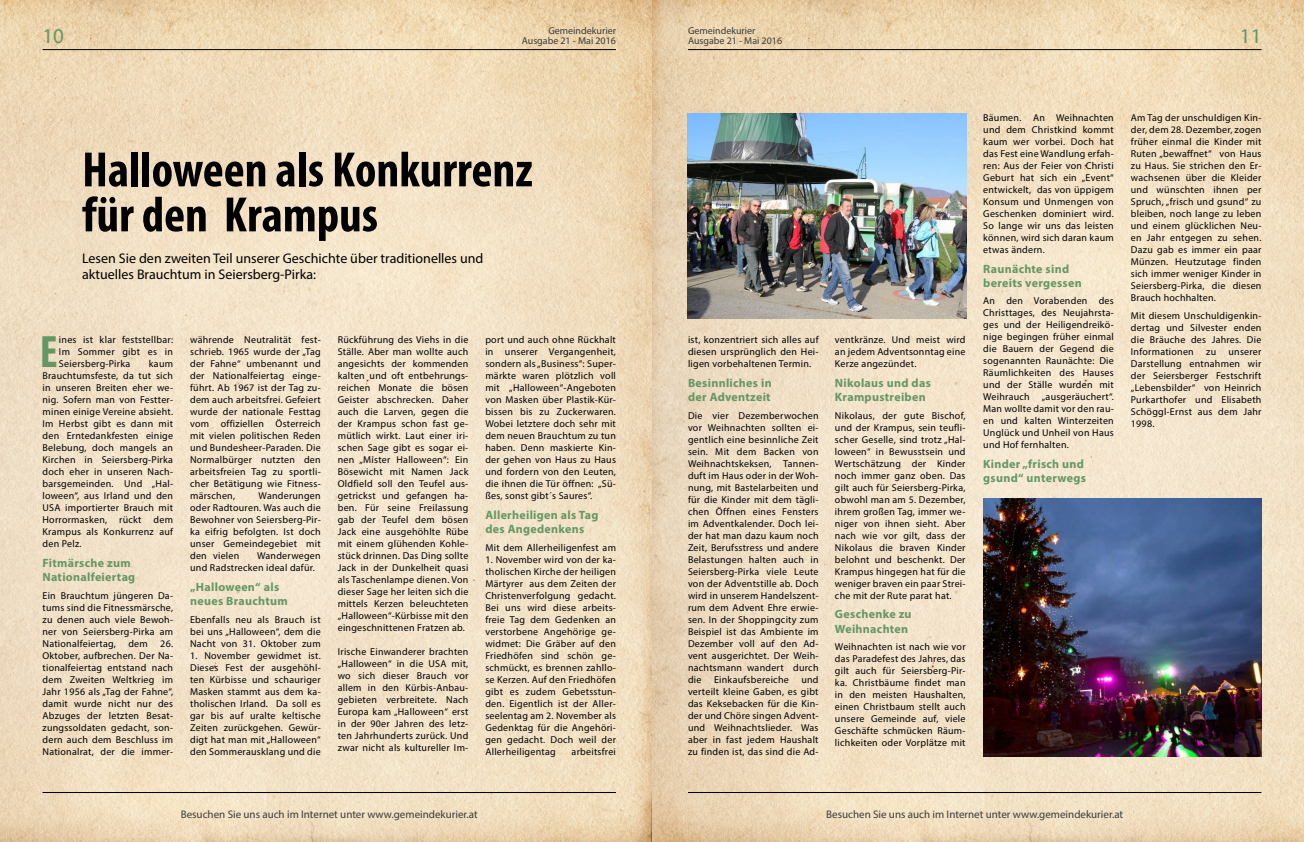
<style>
.page{position:relative;width:1304px;height:842px;background:#fff}
.page>*{position:absolute;margin:0;border:0;box-sizing:border-box;transform-origin:0 0}
.t1{font:700 condensed 50px/45px "Myriad Pro";color:#000}
.t2{font:700 condensed 45.6px "Myriad Pro";color:#649765}
.t3{font:21px "Myriad Pro";color:#649765}
.t4{font:14px/16px "Myriad Pro";color:#000}
.t5{font:700 12px/14px "Myriad Pro";letter-spacing:.025em;color:#649765}
.t6{font:11px "Myriad Pro";color:#3c3c3b}
.t7{font:10px/12px "Myriad Pro";letter-spacing:.025em;color:#000;text-align:justify}
.t8{font:10px/10px "Myriad Pro";color:#3c3c3b}
</style>
<div class="page">
<img style="left:0;top:0;width:1304px;height:842px">
<hr style="left:43px;top:49px;width:573px;height:1px;background:#000">
<hr style="left:43px;top:792px;width:573px;height:1px;background:#000">
<hr style="left:688px;top:792px;width:573px;height:1px;background:#000">
<hr style="left:688px;top:49px;width:573px;height:1px;background:#000">
<img style="left:688px;top:113px;width:278px;height:206px">
<img style="left:983px;top:499px;width:278px;height:258px">
<p class="t8" style="left:548px;top:26px;width:69px">Gemeindekurier</p>
<p class="t8" style="left:688px;top:26px;width:96px">Gemeindekurier<br>Ausgabe 21 - Mai 2016</p>
<h3 class="t3" style="left:43px;top:23px;width:23px">10</h3>
<p class="t8" style="left:522px;top:36px;width:96px">Ausgabe 21 - Mai 2016</p>
<h3 class="t3" style="left:1240px;top:23px;width:23px">11</h3>
<h1 class="t1" style="left:82px;top:146px;width:452px">Halloween als Konkurrenz für den Krampus</h1>
<h3 class="t4" style="left:82px;top:250px;width:403px">Lesen Sie den zweiten Teil unserer Geschichte über traditionelles und aktuelles Brauchtum in Seiersberg-Pirka:</h3>
<h2 class="t2" style="left:40px;top:324px;width:19px">E</h2>
<p class="t7" style="left:59px;top:334px;width:116px">ines ist klar feststellbar:<br>Im Sommer gibt es in Seiersberg-Pirka</p>
<p class="t7" style="left:43px;top:358px;width:132px;text-indent:106px">kaum Brauchtumsfeste, da tut sich in unseren Breiten eher we&shy;nig. Sofern man von Festter&shy;minen einige Vereine absieht.<br>Im Herbst gibt es dann mit den Erntedankfesten einige Belebung, doch mangels an Kirchen in Seiersberg-Pirka doch eher in unseren Nach&shy;barsgemeinden. Und „Hal&shy;loween“, aus Irland und den USA importierter Brauch mit Horrormasken, rückt dem Krampus als Konkurrenz auf den Pelz.</p>
<p class="t5" style="left:43px;top:556px;width:94px">Fitmärsche zum<br>Nationalfeiertag</p>
<p class="t7" style="left:43px;top:589px;width:132px">Ein Brauchtum jüngeren Da&shy;tums sind die Fitnessmärsche, zu denen auch viele Bewoh&shy;ner von Seiersberg-Pirka am Nationalfeiertag, dem 26.<br>Oktober, aufbrechen. Der Na&shy;tionalfeiertag entstand nach dem Zweiten Weltkrieg im Jahr 1956 als „Tag der Fahne“, damit wurde nicht nur des Abzuges der letzten Besat&shy;zungssoldaten gedacht, son&shy;dern auch dem Beschluss im Nationalrat, der die immer-</p>
<p class="t7" style="left:190px;top:334px;width:132px">währende Neutralität fest&shy;schrieb. 1965 wurde der „Tag der Fahne“ umbenannt und der Nationalfeiertag einge&shy;führt. Ab 1967 ist der Tag zu&shy;dem auch arbeitsfrei. Gefeiert wurde der nationale Festtag vom offiziellen Österreich mit vielen politischen Reden und Bundesheer-Paraden. Die Normalbürger nutzten den arbeitsfreien Tag zu sportli&shy;cher Betätigung wie Fitness&shy;märschen,</p>
<p class="t7" style="left:190px;top:490px;width:132px;text-indent:68px">Wanderungen oder Radtouren. Was auch die Bewohner von Seiersberg-Pir&shy;ka eifrig befolgten. Ist doch unser Gemeindegebiet mit den vielen</p>
<p class="t7" style="left:190px;top:550px;width:132px;text-indent:67px">Wanderwegen und Radstrecken ideal dafür.</p>
<p class="t5" style="left:190px;top:580px;width:99px">„Halloween“ als neues Brauchtum</p>
<p class="t7" style="left:190px;top:613px;width:132px">Ebenfalls neu als Brauch ist bei uns „Halloween“, dem die Nacht von 31. Oktober zum</p>
<p class="t7" style="left:190px;top:649px;width:132px">1. November gewidmet ist.<br>Dieses Fest der ausgehöhl&shy;ten Kürbisse und schauriger Masken stammt aus dem ka&shy;tholischen Irland. Da soll es gar bis auf uralte keltische Zeiten zurückgehen. Gewür&shy;digt hat man mit „Halloween“ den Sommerausklang und die</p>
<p class="t7" style="left:338px;top:334px;width:132px">Rückführung des Viehs in die Ställe. Aber man wollte auch angesichts der kommenden kalten und oft entbehrungs&shy;reichen Monate die bösen Geister abschrecken. Daher auch die Larven, gegen die der Krampus schon fast ge&shy;mütlich wirkt. Laut einer iri&shy;schen Sage gibt es sogar ei&shy;nen „Mister Halloween“: Ein Bösewicht mit Namen Jack Oldfield soll den Teufel aus&shy;getrickst und gefangen ha&shy;ben. Für seine Freilassung gab der Teufel dem bösen Jack eine ausgehöhlte Rübe mit einem glühenden Kohle&shy;stück drinnen. Das Ding sollte Jack in der Dunkelheit quasi als Taschenlampe dienen. Von dieser Sage her leiten sich die mittels Kerzen beleuchteten „Halloween“-Kürbisse mit den eingeschnittenen Fratzen ab.</p>
<p class="t7" style="left:338px;top:645px;width:132px">Irische Einwanderer brachten „Halloween“ in die USA mit, wo sich dieser Brauch vor allem in den Kürbis-Anbau&shy;gebieten verbreitete. Nach Europa kam „Halloween“ erst in der 90er Jahren des letz&shy;ten Jahrhunderts zurück. Und zwar nicht als kultureller Im-</p>
<p class="t7" style="left:485px;top:334px;width:132px">port und auch ohne Rückhalt in unserer Vergangenheit, sondern als „Business“: Super&shy;märkte waren plötzlich voll mit „Halloween“-Angeboten von Masken über Plastik-Kür&shy;bissen bis zu Zuckerwaren.<br>Wobei letztere doch sehr mit dem neuen Brauchtum zu tun haben. Denn maskierte Kin&shy;der gehen von Haus zu Haus und fordern von den Leuten, die ihnen die Tür öffnen: „Sü&shy;ßes, sonst gibt´s Saures“.</p>
<p class="t5" style="left:485px;top:508px;width:115px">Allerheiligen als Tag des Angedenkens</p>
<p class="t7" style="left:485px;top:541px;width:132px">Mit dem Allerheiligenfest am</p>
<p class="t7" style="left:485px;top:553px;width:132px">1. November wird von der ka&shy;tholischen Kirche der heiligen Märtyrer aus dem Zeiten der Christenverfolgung gedacht.<br>Bei uns wird diese arbeits&shy;freie Tag dem Gedenken an verstorbene Angehörige ge&shy;widmet: Die Gräber auf den Friedhöfen sind schön ge&shy;schmückt, es brennen zahllo&shy;se Kerzen. Auf den Friedhöfen gibt es zudem Gebetsstun&shy;den. Eigentlich ist der Aller&shy;seelentag am 2. November als Gedenktag für die Angehöri&shy;gen gedacht. Doch weil der Allerheiligentag</p>
<p class="t7" style="left:572px;top:745px;width:46px">arbeitsfrei</p>
<p class="t7" style="left:688px;top:334px;width:132px">ist, konzentriert sich alles auf diesen ursprünglich den Hei&shy;ligen vorbehaltenen Termin.</p>
<p class="t5" style="left:688px;top:376px;width:85px">Besinnliches in der Adventzeit</p>
<p class="t7" style="left:688px;top:409px;width:132px">Die vier Dezemberwochen vor Weihnachten sollten ei&shy;gentlich eine besinnliche Zeit sein. Mit dem Backen von Weihnachtskeksen, Tannen&shy;duft im Haus oder in der Woh&shy;nung, mit Bastelarbeiten und für die Kinder mit dem tägli&shy;chen Öffnen eines Fensters im Adventkalender. Doch lei&shy;der hat man dazu kaum noch Zeit, Berufsstress und andere Belastungen halten auch in Seiersberg-Pirka viele Leute von der Adventstille ab. Doch wird in unserem Handelszent&shy;rum dem Advent Ehre erwie&shy;sen. In der Shoppingcity zum Beispiel ist das Ambiente im Dezember voll auf den Ad&shy;vent ausgerichtet. Der Weih&shy;nachtsmann wandert durch die</p>
<p class="t7" style="left:714px;top:673px;width:76px">Einkaufsbereiche</p>
<p class="t7" style="left:688px;top:673px;width:132px;text-indent:113px">und verteilt kleine Gaben, es gibt das Keksebacken für die Kin&shy;der und Chöre singen Advent&shy;und Weihnachtslieder. Was aber in fast jedem Haushalt zu finden ist, das sind die Ad-</p>
<p class="t7" style="left:835px;top:334px;width:132px">ventkränze. Und meist wird an jedem Adventsonntag eine Kerze angezündet.</p>
<p class="t5" style="left:835px;top:376px;width:97px">Nikolaus und das<br>Krampustreiben</p>
<p class="t7" style="left:835px;top:409px;width:132px">Nikolaus, der gute Bischof, und der Krampus, sein teufli&shy;scher Geselle, sind trotz „Hal&shy;loween“ in Bewusstsein und Wertschätzung der Kinder noch immer ganz oben. Das gilt auch für Seiersberg-Pirka, obwohl man am 5. Dezember, ihrem großen Tag, immer we&shy;niger von ihnen sieht. Aber nach wie vor gilt, dass der Nikolaus die braven Kinder belohnt und beschenkt. Der Krampus hingegen hat für die weniger braven ein paar Strei&shy;che mit der Rute parat hat.</p>
<p class="t5" style="left:835px;top:607px;width:78px">Geschenke zu<br>Weihnachten</p>
<p class="t7" style="left:835px;top:641px;width:132px">Weihnachten ist nach wie vor das Paradefest des Jahres, das gilt auch für Seiersberg-Pir&shy;ka. Christbäume findet man in den meisten Haushalten, einen Christbaum stellt auch unsere Gemeinde auf, viele Geschäfte schmücken Räum&shy;lichkeiten oder Vorplätze mit</p>
<p class="t7" style="left:983px;top:111px;width:132px">Bäumen. An Weihnachten und dem Christkind kommt kaum wer vorbei. Doch hat das Fest eine Wandlung erfah&shy;ren: Aus der Feier von Christi Geburt hat sich ein „Event“ entwickelt, das von üppigem Konsum und Unmengen von Geschenken dominiert wird.<br>So lange wir uns das leisten können, wird sich daran kaum etwas ändern.</p>
<p class="t5" style="left:983px;top:261px;width:100px">Raunächte sind bereits vergessen</p>
<p class="t7" style="left:983px;top:295px;width:132px">An den Vorabenden des Christtages, des Neujahrsta&shy;ges und der Heiligendreikö&shy;nige begingen früher einmal die Bauern der Gegend die sogenannten Raunächte: Die Räumlichkeiten des Hauses und der Ställe wurden mit Weihrauch „ausgeräuchert“.<br>Man wollte damit vor den rau&shy;en und kalten Winterzeiten Unglück und Unheil von Haus und Hof fernhalten.</p>
<p class="t5" style="left:983px;top:456px;width:104px">Kinder „frisch und gsund“ unterwegs</p>
<p class="t7" style="left:1131px;top:111px;width:132px">Am Tag der unschuldigen Kin&shy;der, dem 28. Dezember, zogen früher einmal die Kinder mit Ruten „bewaffnet“ von Haus zu Haus. Sie strichen den Er&shy;wachsenen über die Kleider und wünschten ihnen per Spruch, „frisch und gsund“ zu bleiben, noch lange zu leben und einem glücklichen Neu&shy;en Jahr entgegen zu sehen.<br>Dazu gab es immer ein paar Münzen. Heutzutage finden sich immer weniger Kinder in Seiersberg-Pirka, die diesen Brauch hochhalten.</p>
<p class="t7" style="left:1131px;top:309px;width:132px">Mit diesem Unschuldigenkin&shy;dertag und Silvester enden die Bräuche des Jahres. Die Informationen zu unserer Darstellung entnahmen wir der Seiersberger Festschrift „Lebensbilder“ von Heinrich Purkarthofer und Elisabeth Schöggl-Ernst aus dem Jahr 1998.</p>
<p class="t6" style="left:181px;top:808px;width:298px">Besuchen Sie uns auch im Internet unter www.gemeindekurier.at</p>
<p class="t6" style="left:826px;top:808px;width:298px">Besuchen Sie uns auch im Internet unter www.gemeindekurier.at</p>
</div>
